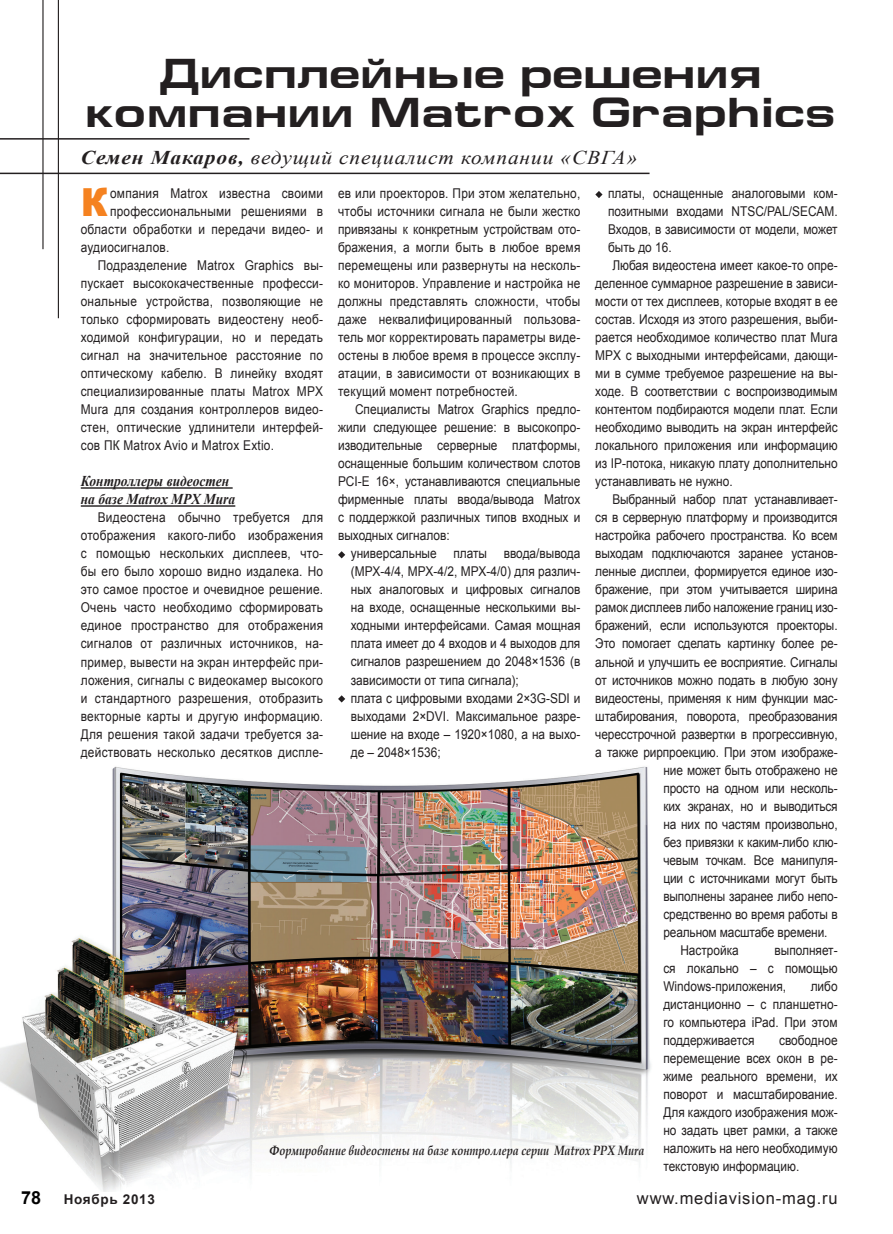
<style>
.page{position:relative;width:893px;height:1234px;background:#fff}
.page>*{position:absolute;margin:0;border:0;box-sizing:border-box;transform-origin:0 0}
.t1{font:700 42px/39px "Europe Ext";letter-spacing:.02em;color:#231f20;text-align:center}
.t2{font:900 38.7px "Arial";color:#f58220;scale:.96 1}
.t3{font:italic 19.5px "Times New Roman";letter-spacing:.04em;color:#231f20;scale:1.1 1}
.t4{font:700 18px "Arial";color:#000}
.t5{font:16.5px "Arial";letter-spacing:.05em;color:#231f20}
.t6{font:italic 700 15px/18px "Times New Roman";color:#231f20;scale:.9 1}
.t7{font:13.5px/18px "Arial";color:#231f20;text-align:justify;scale:.88 1}
.t8{font:13.5px "Arial";letter-spacing:.02em;color:#231f20;scale:.88 1}
.t9{font:italic 700 13.5px "Book Antiqua";color:#231f20;scale:.8 1}
.t10{font:700 13.5px "Arial";letter-spacing:.05em;color:#231f20}
.s1{font-weight:700}
</style>
<div class="page">
<img style="left:0;top:766px;width:651px;height:424px">
<hr style="left:81px;top:487px;width:152px;height:1px;background:#231f20">
<hr style="left:81px;top:505px;width:154px;height:1px;background:#231f20">
<svg style="left:338px;top:551px;width:7px;height:7px"></svg>
<svg style="left:338px;top:695px;width:7px;height:7px"></svg>
<svg style="left:595px;top:191px;width:7px;height:7px"></svg>
<hr style="left:58px;top:0;width:1px;height:318px;background:#231f20">
<hr style="left:0;top:172px;width:649px;height:2px;background:#231f20">
<hr style="left:42px;top:0;width:2px;height:249px;background:#231f20">
<hr style="left:0;top:138px;width:249px;height:1px;background:#231f20">
<h1 class="t1" style="left:86px;top:54px;width:751px">Дисплейные решения компании Matrox Graphics</h1>
<h3 class="t3" style="left:81px;top:144px;width:507px"><span class="s1">Семен Макаров,</span> ведущий специалист компании «СВГА»</h3>
<h2 class="t2" style="left:81px;top:174px;width:30px">К</h2>
<p class="t8" style="left:110px;top:184px;width:244px">омпания Matrox известна своими</p>
<p class="t7" style="left:338px;top:184px;width:277px">ев или проекторов. При этом желательно, чтобы источники сигнала не были жестко привязаны к конкретным устройствам ото&shy;бражения, а могли быть в любое время перемещены или развернуты на несколь&shy;ко мониторов. Управление и настройка не должны представлять сложности, чтобы даже неквалифицированный пользова&shy;тель мог корректировать параметры виде&shy;остены в любое время в процессе эксплу&shy;атации, в зависимости от возникающих в текущий момент потребностей.</p>
<p class="t7" style="left:338px;top:400px;width:277px;text-indent:17px">Специалисты Matrox Graphics предло&shy;жили следующее решение: в высокопро&shy;изводительные серверные платформы, оснащенные большим количеством слотов PCI-E 16×, устанавливаются специальные фирменные платы ввода/вывода Matrox с поддержкой различных типов входных и выходных сигналов:</p>
<p class="t7" style="left:351px;top:544px;width:262px;text-align:left">универсальные платы ввода/вывода (MPX-4/4, MPX-4/2, MPX-4/0) для различ&shy;ных аналоговых и цифровых сигналов на входе, оснащенные несколькими вы&shy;ходными интерфейсами. Самая мощная плата имеет до 4 входов и 4 выходов для сигналов разрешением до 2048×1536 (в зависимости от типа сигнала);<br>плата с цифровыми входами 2×3G-SDI и выходами 2×DVI. Максимальное разре&shy;шение на входе – 1920×1080, а на выхо&shy;де – 2048×1536;</p>
<p class="t7" style="left:608px;top:184px;width:262px">платы, оснащенные аналоговыми ком-</p>
<p class="t7" style="left:608px;top:202px;width:262px">позитными входами NTSC/PAL/SECAM.</p>
<p class="t7" style="left:608px;top:220px;width:262px">Входов, в зависимости от модели, может</p>
<p class="t7" style="left:608px;top:238px;width:74px">быть до 16.</p>
<p class="t7" style="left:612px;top:256px;width:258px">Любая видеостена имеет какое-то опре-</p>
<p class="t7" style="left:595px;top:274px;width:277px">деленное суммарное разрешение в зависи-</p>
<p class="t7" style="left:595px;top:292px;width:277px">мости от тех дисплеев, которые входят в ее</p>
<p class="t7" style="left:595px;top:310px;width:277px">состав. Исходя из этого разрешения, выби-</p>
<p class="t7" style="left:595px;top:328px;width:277px">рается необходимое количество плат Mura</p>
<p class="t7" style="left:595px;top:346px;width:277px">MPX с выходными интерфейсами, дающи-</p>
<p class="t7" style="left:595px;top:364px;width:277px">ми в сумме требуемое разрешение на вы-</p>
<p class="t7" style="left:595px;top:382px;width:277px">ходе. В соответствии с воспроизводимым</p>
<p class="t7" style="left:595px;top:400px;width:277px">контентом подбираются модели плат. Если</p>
<p class="t7" style="left:595px;top:418px;width:277px">необходимо выводить на экран интерфейс</p>
<p class="t7" style="left:595px;top:436px;width:277px">локального приложения или информацию</p>
<p class="t7" style="left:595px;top:454px;width:277px">из IP-потока, никакую плату дополнительно</p>
<p class="t7" style="left:595px;top:472px;width:158px">устанавливать не нужно.</p>
<p class="t7" style="left:612px;top:490px;width:258px">Выбранный набор плат устанавливает-</p>
<p class="t7" style="left:595px;top:508px;width:277px">ся в серверную платформу и производится</p>
<p class="t7" style="left:595px;top:526px;width:277px">настройка рабочего пространства. Ко всем</p>
<p class="t7" style="left:595px;top:544px;width:277px">выходам подключаются заранее установ-</p>
<p class="t7" style="left:595px;top:562px;width:277px">ленные дисплеи, формируется единое изо-</p>
<p class="t7" style="left:595px;top:580px;width:277px">бражение, при этом учитывается ширина</p>
<p class="t7" style="left:595px;top:598px;width:277px">рамок дисплеев либо наложение границ изо-</p>
<p class="t7" style="left:595px;top:616px;width:277px">бражений, если используются проекторы.</p>
<p class="t7" style="left:595px;top:634px;width:277px">Это помогает сделать картинку более ре-</p>
<p class="t7" style="left:595px;top:652px;width:277px">альной и улучшить ее восприятие. Сигналы</p>
<p class="t7" style="left:595px;top:670px;width:277px">от источников можно подать в любую зону</p>
<p class="t7" style="left:595px;top:688px;width:277px">видеостены, применяя к ним функции мас-</p>
<p class="t7" style="left:595px;top:706px;width:277px">штабирования, поворота, преобразования</p>
<p class="t7" style="left:595px;top:724px;width:277px">чересстрочной развертки в прогрессивную,</p>
<p class="t7" style="left:595px;top:742px;width:277px">а также рирпроекцию. При этом изображе-</p>
<p class="t7" style="left:663px;top:760px;width:200px">ние может быть отображено не</p>
<p class="t7" style="left:663px;top:778px;width:200px">просто на одном или несколь-</p>
<p class="t7" style="left:663px;top:796px;width:200px">ких экранах, но и выводиться</p>
<p class="t7" style="left:663px;top:814px;width:200px">на них по частям произвольно,</p>
<p class="t7" style="left:663px;top:832px;width:200px">без привязки к каким-либо клю-</p>
<p class="t7" style="left:663px;top:850px;width:200px">чевым точкам. Все манипуля-</p>
<p class="t7" style="left:663px;top:868px;width:200px">ции с источниками могут быть</p>
<p class="t7" style="left:663px;top:886px;width:200px">выполнены заранее либо непо-</p>
<p class="t7" style="left:663px;top:904px;width:200px">средственно во время работы в</p>
<p class="t7" style="left:663px;top:922px;width:188px">реальном масштабе времени.</p>
<p class="t7" style="left:680px;top:940px;width:68px">Настройка</p>
<p class="t8" style="left:110px;top:202px;width:244px">профессиональными решениями в</p>
<p class="t8" style="left:81px;top:220px;width:277px">области обработки и передачи видео- и</p>
<p class="t8" style="left:81px;top:238px;width:102px">аудиосигналов.</p>
<p class="t8" style="left:98px;top:256px;width:258px">Подразделение Matrox Graphics вы-</p>
<p class="t8" style="left:81px;top:274px;width:277px">пускает высококачественные професси-</p>
<p class="t8" style="left:81px;top:292px;width:277px">ональные устройства, позволяющие не</p>
<p class="t8" style="left:81px;top:310px;width:277px">только сформировать видеостену необ-</p>
<p class="t8" style="left:81px;top:328px;width:277px">ходимой конфигурации, но и передать</p>
<p class="t8" style="left:81px;top:346px;width:277px">сигнал на значительное расстояние по</p>
<p class="t8" style="left:81px;top:364px;width:277px">оптическому кабелю. В линейку входят</p>
<p class="t8" style="left:81px;top:382px;width:277px">специализированные платы Matrox MPX</p>
<p class="t8" style="left:81px;top:400px;width:277px">Mura для создания контроллеров видео-</p>
<p class="t8" style="left:81px;top:418px;width:277px">стен, оптические удлинители интерфей-</p>
<p class="t8" style="left:81px;top:436px;width:221px">сов ПК Matrox Avio и Matrox Extio.</p>
<p class="t6" style="left:81px;top:472px;width:173px">Контроллеры видеостен на базе Matrox MPX Mura</p>
<p class="t7" style="left:81px;top:508px;width:277px;text-indent:17px">Видеостена обычно требуется для отображения какого-либо изображения с помощью нескольких дисплеев, что&shy;бы его было хорошо видно издалека. Но это самое простое и очевидное решение.<br>Очень часто необходимо сформировать единое пространство для отображения сигналов от различных источников, на&shy;пример, вывести на экран интерфейс при&shy;ложения, сигналы с видеокамер высокого и стандартного разрешения, отобразить векторные карты и другую информацию.<br>Для решения такой задачи требуется за&shy;действовать несколько десятков диспле-</p>
<p class="t7" style="left:663px;top:940px;width:200px;text-indent:111px">выполняет&shy;ся локально – с помощью Windows-приложения,</p>
<p class="t7" style="left:663px;top:976px;width:200px;text-indent:147px">либо дистанционно – с планшетно&shy;го компьютера iPad. При этом поддерживается</p>
<p class="t7" style="left:663px;top:1030px;width:200px;text-indent:116px">свободное перемещение всех окон в ре&shy;жиме реального времени, их поворот и масштабирование.<br>Для каждого изображения мож&shy;но задать цвет рамки, а также наложить на него необходимую текстовую информацию.</p>
<p class="t9" style="left:269px;top:1140px;width:470px">Формирование видеостены на базе контроллера серии Matrox PPX Mura</p>
<h3 class="t4" style="left:21px;top:1185px;width:22px">78</h3>
<p class="t10" style="left:64px;top:1190px;width:93px">Ноябрь 2013</p>
<p class="t5" style="left:637px;top:1187px;width:202px">www.mediavision-mag.ru</p>
</div>
